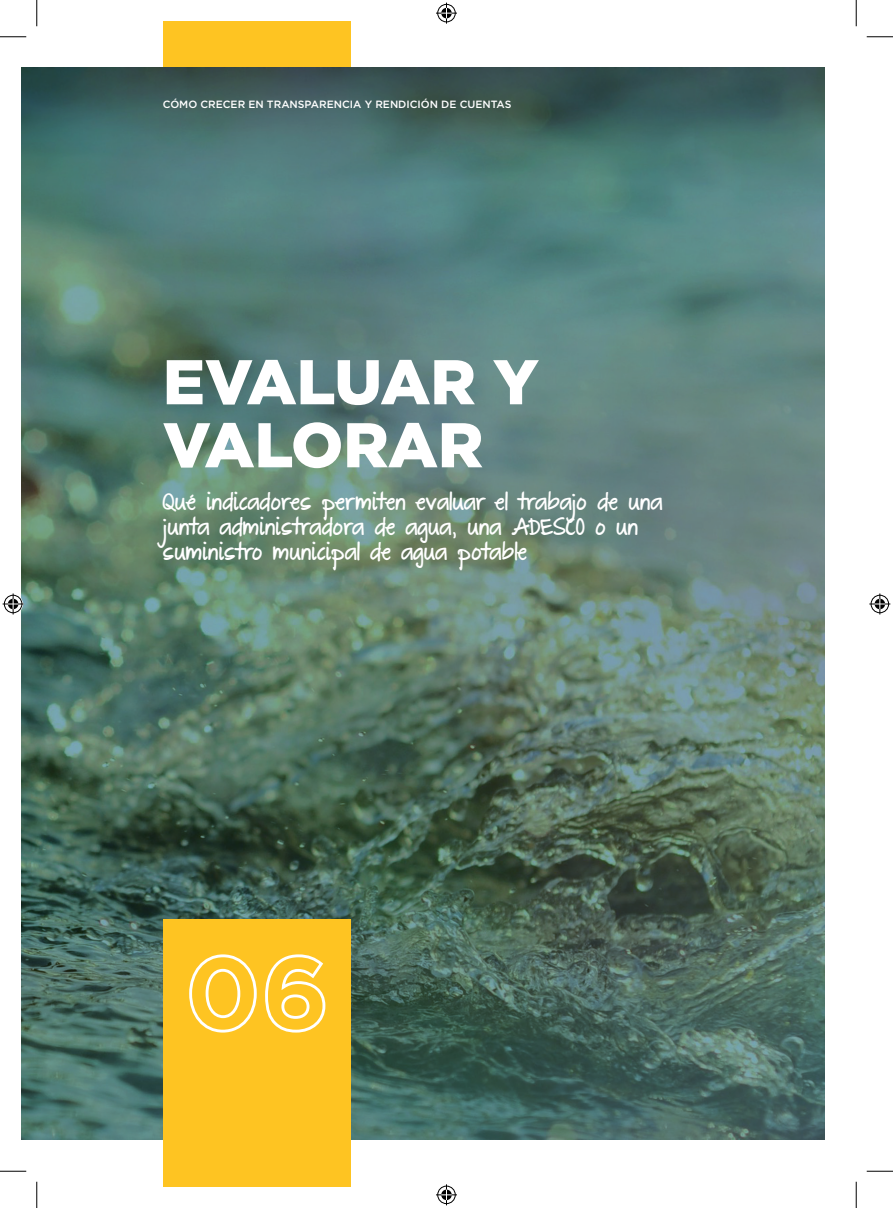
<style>
.page{position:relative;width:893px;height:1208px;background:#fff}
.page>*{position:absolute;margin:0;border:0;box-sizing:border-box;transform-origin:0 0}
.t1{font:900 63px/63px "Gotham";letter-spacing:-.005em;color:#fff}
.t2{font:700 21px/25.2px "The Great Escape";color:#fff}
.t3{font:500 10.5px "Gotham";color:#fff}
</style>
<div class="page">
<div style="left:163px;top:21px;width:188px;height:121px;background:#fec422"></div>
<img style="left:21px;top:67px;width:803px;height:1072px">
<div style="left:163px;top:919px;width:188px;height:267px;background:#fec422"></div>
<svg style="left:189px;top:954px;width:68px;height:79px"></svg>
<svg style="left:265px;top:954px;width:61px;height:79px"></svg>
<svg style="left:0;top:36px;width:26px;height:1px"></svg>
<svg style="left:866px;top:36px;width:26px;height:1px"></svg>
<svg style="left:0;top:1170px;width:26px;height:1px"></svg>
<svg style="left:866px;top:1170px;width:26px;height:1px"></svg>
<svg style="left:36px;top:0;width:1px;height:26px"></svg>
<svg style="left:36px;top:1181px;width:1px;height:27px"></svg>
<svg style="left:855px;top:0;width:1px;height:26px"></svg>
<svg style="left:855px;top:1181px;width:1px;height:27px"></svg>
<svg style="left:436px;top:3px;width:21px;height:21px"></svg>
<svg style="left:436px;top:1184px;width:21px;height:21px"></svg>
<svg style="left:3px;top:593px;width:21px;height:21px"></svg>
<svg style="left:869px;top:593px;width:21px;height:21px"></svg>
<p class="t3" style="left:163px;top:98px;width:350px">CÓMO CRECER EN TRANSPARENCIA Y RENDICIÓN DE CUENTAS</p>
<p class="t1" style="left:163px;top:350px;width:377px">EVALUAR Y<br>VALORAR</p>
<p class="t2" style="left:163px;top:489px;width:501px">Qué indicadores permiten evaluar el trabajo de una junta administradora de agua, una ADESCO o un suministro municipal de agua potable</p>
</div>
